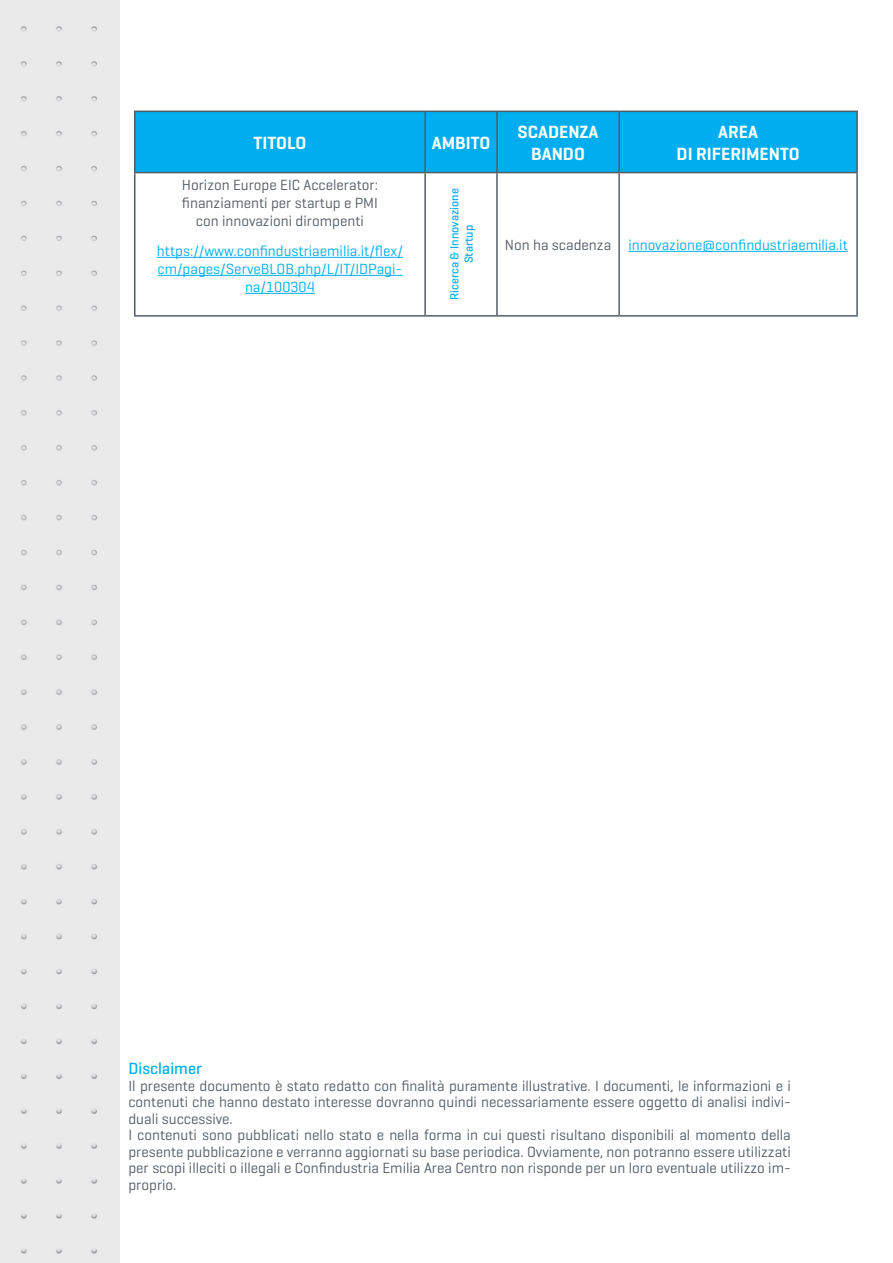
<style>
.page{position:relative;width:893px;height:1263px;background:#fff}
.page>*{position:absolute;margin:0;border:0;box-sizing:border-box;transform-origin:0 0}
.t1{font:600 18px "Geogrotesque";color:#fff}
.t2{font:500 16.5px "Geogrotesque";color:#00aeef}
.t3{font:15px/16.5px "Geogrotesque";color:#545c65;text-align:justify}
.t4{font:15px/18px "Geogrotesque";color:#00aeef;text-align:center}
.t5{font:500 12px "Geogrotesque";color:#00aeef}
</style>
<div class="page">
<div style="left:0;top:0;width:119px;height:1263px;background:#eaeaeb"></div>
<img style="left:21px;top:21px;width:99px;height:1235px">
<div style="left:135px;top:112px;width:721px;height:60px;background:#00aeef"></div>
<hr style="left:134px;top:111px;width:291px;height:1px;background:#545c65">
<hr style="left:134px;top:112px;width:1px;height:60px;background:#545c65">
<hr style="left:425px;top:111px;width:72px;height:1px;background:#545c65">
<hr style="left:424px;top:112px;width:2px;height:60px;background:#545c65">
<hr style="left:497px;top:111px;width:122px;height:1px;background:#545c65">
<hr style="left:496px;top:112px;width:2px;height:60px;background:#545c65">
<hr style="left:619px;top:111px;width:239px;height:1px;background:#545c65">
<hr style="left:618px;top:112px;width:2px;height:60px;background:#545c65">
<hr style="left:856px;top:112px;width:2px;height:60px;background:#545c65">
<hr style="left:134px;top:172px;width:291px;height:1px;background:#545c65">
<hr style="left:134px;top:173px;width:1px;height:142px;background:#545c65">
<hr style="left:425px;top:172px;width:72px;height:1px;background:#545c65">
<hr style="left:424px;top:173px;width:2px;height:142px;background:#545c65">
<hr style="left:497px;top:172px;width:122px;height:1px;background:#545c65">
<hr style="left:496px;top:173px;width:2px;height:142px;background:#545c65">
<hr style="left:619px;top:172px;width:239px;height:1px;background:#545c65">
<hr style="left:618px;top:173px;width:2px;height:142px;background:#545c65">
<hr style="left:856px;top:173px;width:2px;height:142px;background:#545c65">
<hr style="left:134px;top:315px;width:291px;height:2px;background:#545c65">
<hr style="left:425px;top:315px;width:72px;height:2px;background:#545c65">
<hr style="left:497px;top:315px;width:122px;height:2px;background:#545c65">
<hr style="left:619px;top:315px;width:239px;height:2px;background:#545c65">
<hr style="left:157px;top:257px;width:246px;height:1px;background:#00aeef">
<hr style="left:157px;top:275px;width:245px;height:1px;background:#00aeef">
<hr style="left:245px;top:293px;width:70px;height:1px;background:#00aeef">
<hr style="left:628px;top:251px;width:220px;height:1px;background:#00aeef">
<p class="t1" style="left:254px;top:131px;width:54px">TITOLO</p>
<p class="t1" style="left:432px;top:131px;width:60px">AMBITO</p>
<p class="t3" style="left:182px;top:176px;width:198px">Horizon Europe EIC Accelerator:</p>
<p class="t3" style="left:182px;top:194px;width:198px">finanziamenti per startup e PMI</p>
<p class="t3" style="left:196px;top:212px;width:170px">con innovazioni dirompenti</p>
<p class="t4" style="left:157px;top:241px;width:248px">https://www.confindustriaemilia.it/flex/ cm/pages/ServeBLOB.php/L/IT/IDPagi&shy;na/100304</p>
<p class="t5" style="left:447px;top:300px;width:113px;rotate:-90deg">Ricerca &amp; Innovazione</p>
<p class="t5" style="left:461px;top:263px;width:40px;rotate:-90deg">Startup</p>
<p class="t1" style="left:518px;top:121px;width:82px">SCADENZA</p>
<p class="t1" style="left:531px;top:142px;width:55px">BANDO</p>
<p class="t1" style="left:718px;top:121px;width:41px">AREA</p>
<p class="t1" style="left:677px;top:142px;width:125px">DI RIFERIMENTO</p>
<p class="t3" style="left:505px;top:236px;width:108px">Non ha scadenza</p>
<p class="t4" style="left:628px;top:235px;width:221px">innovazione@confindustriaemilia.it</p>
<p class="t2" style="left:128px;top:1058px;width:75px">Disclaimer</p>
<p class="t3" style="left:128px;top:1077px;width:664px">Il presente documento è stato redatto con finalità puramente illustrative. I documenti, le informazioni e i contenuti che hanno destato interesse dovranno quindi necessariamente essere oggetto di analisi indivi&shy;duali successive.</p>
<p class="t3" style="left:128px;top:1126px;width:664px">I contenuti sono pubblicati nello stato e nella forma in cui questi risultano disponibili al momento della presente pubblicazione e verranno aggiornati su base periodica. Ovviamente, non potranno essere utilizzati per scopi illeciti o illegali e Confindustria Emilia Area Centro non risponde per un loro eventuale utilizzo im&shy;proprio.</p>
</div>
